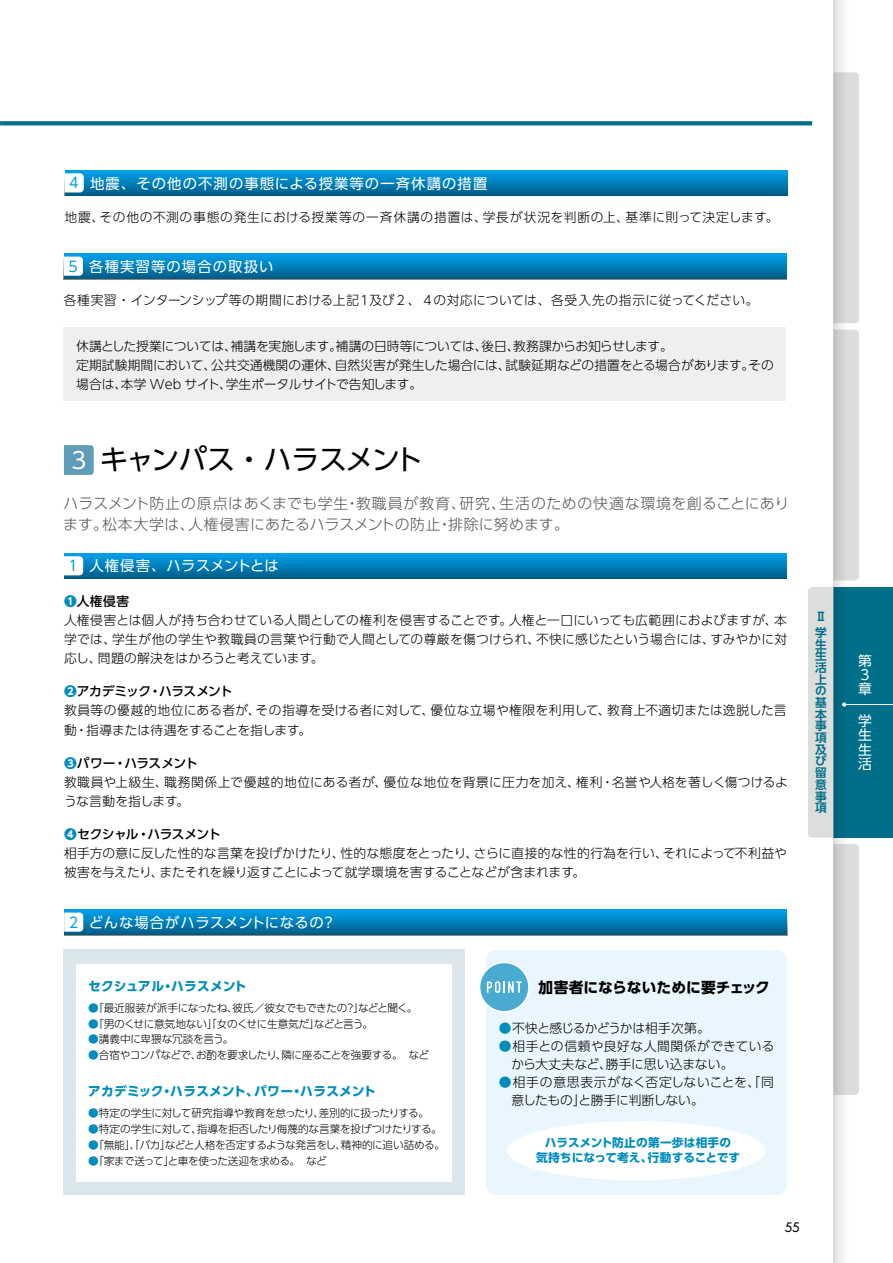
<style>
.page{position:relative;width:893px;height:1263px;background:#fff}
.page>*{position:absolute;margin:0;border:0;box-sizing:border-box;transform-origin:0 0}
.t1{font:28.05px "UD Shin Go Pro";letter-spacing:-.055em;color:#000}
.t2{font:300 14.85px/21.3px "UD Shin Go Pro";letter-spacing:.03em;color:#595757}
.t3{font:700 14.7px "UD Shin Go Pro";letter-spacing:.005em;color:#000}
.t4{font:14.4px "UD Shin Go Pro";letter-spacing:.075em;color:#fff}
.t5{font:14.4px "UD Shin Go Pro";letter-spacing:.035em;color:#fff}
.t6{font:14.4px "UD Shin Go Pro";letter-spacing:.01em;color:#fff}
.t7{font:13.8px/14.1px "UD Shin Go NT Pro";color:#fff;text-align:justify}
.t8{font:300 12.75px/19.2px "UD Shin Go Pro";letter-spacing:.01em;color:#000}
.t9{font:300 12.75px/19.2px "UD Shin Go Pro";letter-spacing:-.01em;color:#000}
.t10{font:300 12.75px "UD Shin Go Pro";letter-spacing:.055em;color:#000}
.t11{font:700 12.75px "UD Shin Go Pro";letter-spacing:.005em;color:#008dbd}
.t12{font:300 12.75px "UD Shin Go Pro";letter-spacing:-.045em;color:#000}
.t13{font:12.75px "Futura";color:#000}
.t14{font:700 11.7px/14.9px "UD Shin Go Pro";letter-spacing:.01em;color:#008dbd;text-align:center}
.t15{font:700 11.7px/11.7px "UD Shin Go NT Pro De";color:#006f8a}
.t16{font:300 10.65px "UD Shin Go Pro";letter-spacing:-.03em;color:#000}
.t17{font:300 10.65px "UD Shin Go Pro";letter-spacing:-.01em;color:#000}
.s1{font-family:"UD Shin Go NT Pro";color:#00a0e9}
.s2{font-family:"UD Shin Go NT Pro";font-size:22.8px;color:#fff}
.s3{font-weight:700;color:#008dbd}
.s4{font-weight:500}
</style>
<div class="page">
<svg style="left:2px;top:121px;width:810px;height:4px;background:#0c758f"></svg>
<div style="left:850px;top:72px;width:9px;height:251px;background:#dcdddd"></div>
<div style="left:850px;top:330px;width:9px;height:250px;background:#dcdddd"></div>
<div style="left:850px;top:844px;width:9px;height:251px;background:#dcdddd"></div>
<div style="left:834px;top:587px;width:59px;height:251px;background:#006f8a"></div>
<hr style="left:844px;top:704px;width:49px;height:1px;background:#fff">
<div style="left:808px;top:587px;width:25px;height:251px;background:#dcdddd"></div>
<svg style="left:833px;top:0;width:17px;height:1263px"></svg>
<div style="left:65px;top:170px;width:722px;height:26px;background:linear-gradient(to bottom,#00a3ee,#015e8a)"></div>
<svg style="left:65px;top:173px;width:19px;height:19px"></svg>
<svg style="left:64px;top:254px;width:723px;height:25px;background:#007eb8"></svg>
<svg style="left:64px;top:257px;width:19px;height:19px"></svg>
<div style="left:64px;top:327px;width:722px;height:74px;background:#efefef"></div>
<svg style="left:64px;top:445px;width:30px;height:30px"></svg>
<div style="left:64px;top:553px;width:723px;height:26px;background:linear-gradient(to bottom,#00a3ee,#015e89)"></div>
<svg style="left:64px;top:556px;width:19px;height:19px"></svg>
<div style="left:64px;top:909px;width:723px;height:26px;background:linear-gradient(to bottom,#00a4ef,#005e8a)"></div>
<svg style="left:64px;top:912px;width:19px;height:20px"></svg>
<div style="left:63px;top:950px;width:402px;height:245px;background:#dce7ed"></div>
<div style="left:76px;top:964px;width:376px;height:218px;background:#fff"></div>
<div style="left:486px;top:950px;width:301px;height:245px;background:#eaf6fd;border-radius:10px"></div>
<div style="left:480px;top:962px;width:49px;height:50px;background:#49aad2;border-radius:50%"></div>
<div style="left:479px;top:961px;width:51px;height:52px;border:2px solid #fff;border-radius:50%"></div>
<svg style="left:487px;top:981px;width:35px;height:12px"></svg>
<div style="left:507px;top:1121px;width:259px;height:59px;background:#fff;border-radius:50%"></div>
<p class="t4" style="left:69px;top:171px;width:420px"><span class="s1">4</span> 地震、その他の不測の事態による授業等の一斉休講の措置</p>
<p class="t10" style="left:65px;top:207px;width:715px">地震、その他の不測の事態の発生における授業等の一斉休講の措置は、学長が状況を判断の上、基準に則って決定します。</p>
<p class="t4" style="left:68px;top:255px;width:207px"><span class="s1">5</span> 各種実習等の場合の取扱い</p>
<p class="t8" style="left:64px;top:290px;width:696px">各種実習・インターンシップ等の期間における上記１及び２、４の対応については、各受入先の指示に従ってください。</p>
<p class="t9" style="left:76px;top:336px;width:699px">休講とした授業については、補講を実施します。補講の日時等については、後日、教務課からお知らせします。<br>定期試験期間において、公共交通機関の運休、自然災害が発生した場合には、試験延期などの措置をとる場合があります。その場合は、本学 Web サイト、学生ポータルサイトで告知します。</p>
<h1 class="t1" style="left:71px;top:437px;width:353px"><span class="s2">3</span> キャンパス・ハラスメント</h1>
<p class="t2" style="left:63px;top:492px;width:728px">ハラスメント防止の原点はあくまでも学生・教職員が教育、研究、生活のための快適な環境を創ることにあります。松本大学は、人権侵害にあたるハラスメントの防止・排除に努めます。</p>
<p class="t6" style="left:69px;top:554px;width:212px"><span class="s1">1</span> 人権侵害、ハラスメントとは</p>
<p class="t8" style="left:64px;top:591px;width:725px"><span class="s3">❶</span><span class="s4">人権侵害<br></span>人権侵害とは個人が持ち合わせている人間としての権利を侵害することです。人権と一口にいっても広範囲におよびますが、本学では、学生が他の学生や教職員の言葉や行動で人間としての尊厳を傷つけられ、不快に感じたという場合には、すみやかに対応し、問題の解決をはかろうと考えています。</p>
<p class="t8" style="left:64px;top:681px;width:724px"><span class="s3">❷</span><span class="s4">アカデミック・ハラスメント<br></span>教員等の優越的地位にある者が、その指導を受ける者に対して、優位な立場や権限を利用して、教育上不適切または逸脱した言動・指導または待遇をすることを指します。</p>
<p class="t8" style="left:64px;top:753px;width:725px"><span class="s3">❸</span><span class="s4">パワー・ハラスメント<br></span>教職員や上級生、職務関係上で優越的地位にある者が、優位な地位を背景に圧力を加え、権利・名誉や人格を著しく傷つけるような言動を指します。</p>
<p class="t8" style="left:64px;top:824px;width:724px"><span class="s3">❹</span><span class="s4">セクシャル・ハラスメント<br></span>相手方の意に反した性的な言葉を投げかけたり、性的な態度をとったり、さらに直接的な性的行為を行い、それによって不利益や被害を与えたり、またそれを繰り返すことによって就学環境を害することなどが含まれます。</p>
<p class="t5" style="left:69px;top:911px;width:269px"><span class="s1">2</span> どんな場合がハラスメントになるの？</p>
<p class="t11" style="left:88px;top:976px;width:160px">セクシュアル・ハラスメント</p>
<p class="t16" style="left:88px;top:999px;width:331px"><span class="s3">●</span>「最近服装が派手になったね、彼氏／彼女でもできたの？」などと聞く。</p>
<p class="t16" style="left:88px;top:1015px;width:286px"><span class="s3">●</span>「男のくせに意気地ない」「女のくせに生意気だ」などと言う。</p>
<p class="t17" style="left:88px;top:1031px;width:147px"><span class="s3">●</span>講義中に卑猥な冗談を言う。</p>
<p class="t16" style="left:88px;top:1047px;width:342px"><span class="s3">●</span>合宿やコンパなどで、お酌を要求したり、隣に座ることを強要する。　など</p>
<p class="t11" style="left:88px;top:1081px;width:289px">アカデミック・ハラスメント、パワー・ハラスメント</p>
<p class="t16" style="left:88px;top:1104px;width:342px"><span class="s3">●</span>特定の学生に対して研究指導や教育を怠ったり、差別的に扱ったりする。</p>
<p class="t16" style="left:88px;top:1120px;width:355px"><span class="s3">●</span>特定の学生に対して、指導を拒否したり侮蔑的な言葉を投げつけたりする。</p>
<p class="t16" style="left:88px;top:1136px;width:358px"><span class="s3">●</span>「無能」、「バカ」などと人格を否定するような発言をし、精神的に追い詰める。</p>
<p class="t16" style="left:88px;top:1152px;width:240px"><span class="s3">●</span>「家まで送って」と車を使った送迎を求める。　など</p>
<p class="t3" style="left:539px;top:975px;width:233px">加害者にならないために要チェック</p>
<p class="t12" style="left:499px;top:1018px;width:213px"><span class="s3">●</span>不快と感じるかどうかは相手次第。</p>
<p class="t8" style="left:511px;top:1037px;width:265px;line-height:18.1px;text-indent:-13px"><span class="s3">●</span>相手との信頼や良好な人間関係ができているから大丈夫など、勝手に思い込まない。</p>
<p class="t8" style="left:512px;top:1073px;width:264px;line-height:18.1px;text-indent:-13px"><span class="s3">●</span>相手の意思表示がなく否定しないことを、「同意したもの」と勝手に判断しない。</p>
<p class="t14" style="left:536px;top:1134px;width:206px">ハラスメント防止の第一歩は相手の<br>気持ちになって考え、行動することです</p>
<p class="t15" style="left:815px;top:609px;width:13px;line-height:15.3px">Ⅱ学</p>
<p class="t15" style="left:815px;top:638px;width:13px;text-align:justify">生生活上の基本事項及び留意事項</p>
<p class="t13" style="left:785px;top:1218px;width:16px">55</p>
<p class="t7" style="left:858px;top:653px;width:15px;text-align:left">第<br>3章</p>
<p class="t7" style="left:858px;top:714px;width:15px">学生生活</p>
</div>
